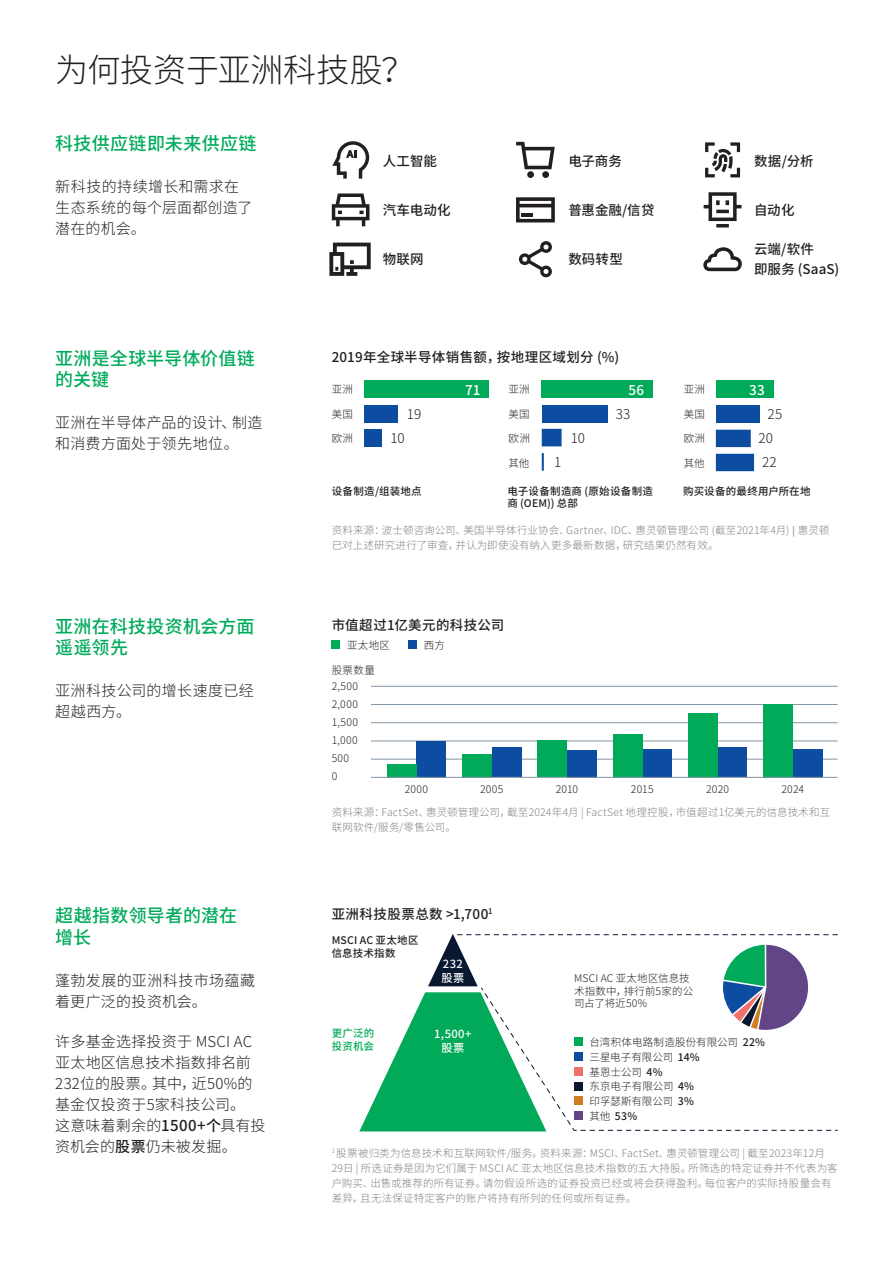
<style>
.page{position:relative;width:893px;height:1263px;background:#fff}
.page>*{position:absolute;margin:0;border:0;box-sizing:border-box;transform-origin:0 0}
.t1{font:300 33px "Noto Sans CJ Ksc";letter-spacing:-.01em;color:#231f20}
.t2{font:500 18px/21px "Noto Sans CJ Ksc";letter-spacing:.01em;color:#00ab5b}
.t3{font:300 15px/21px "Noto Sans CJ Ksc";letter-spacing:.015em;color:#231f20}
.t4{font:500 13.5px/19.5px "Noto Sans CJ Ksc";letter-spacing:.02em;color:#231f20}
.t5{font:300 13.5px "Noto Sans CJ Ksc";letter-spacing:.01em;color:#231f20}
.t6{font:500 13.5px "Noto Sans CJ Ksc";color:#fff}
.t7{font:500 11.25px/13.5px "Noto Sans CJ Ksc";letter-spacing:.035em;color:#fff}
.t8{font:300 10.5px/15px "Noto Sans CJ Ksc";letter-spacing:.015em;color:#808285}
.Source{font:300 10.5px/12.6px "Noto Sans CJ Ksc";letter-spacing:.015em;color:#231f20}
.Source-2{font:500 10.5px/12.6px "Noto Sans CJ Ksc";letter-spacing:.025em;color:#231f20}
.Source-3{font:300 10.5px "Noto Sans CJ Ksc";letter-spacing:-.005em;color:#231f20}
.t9{font:500 10.5px/12.6px "Noto Sans CJ Ksc";letter-spacing:.015em;color:#00aa58}
.s1{font-weight:500}
.s2{font-family:"Manulife JH Sans";font-weight:400}
.s3{font-weight:300}
</style>
<div class="page">
<hr style="left:371px;top:686px;width:467px;height:1px;background:#8496a5">
<hr style="left:371px;top:704px;width:467px;height:1px;background:#8496a5">
<hr style="left:371px;top:759px;width:467px;height:1px;background:#8496a5">
<hr style="left:371px;top:741px;width:467px;height:1px;background:#8496a5">
<hr style="left:371px;top:722px;width:467px;height:1px;background:#8496a5">
<div style="left:332px;top:640px;width:8px;height:9px;background:#00aa58"></div>
<div style="left:408px;top:640px;width:9px;height:9px;background:#0d4da1"></div>
<svg style="left:705px;top:142px;width:35px;height:35px"></svg>
<svg style="left:332px;top:141px;width:37px;height:38px"></svg>
<svg style="left:703px;top:247px;width:39px;height:24px"></svg>
<svg style="left:332px;top:193px;width:37px;height:33px"></svg>
<svg style="left:516px;top:197px;width:39px;height:25px"></svg>
<hr style="left:521px;top:213px;width:11px;height:4px;background:#231f20">
<svg style="left:329px;top:243px;width:42px;height:33px"></svg>
<svg style="left:704px;top:192px;width:37px;height:35px"></svg>
<svg style="left:519px;top:241px;width:33px;height:37px"></svg>
<svg style="left:516px;top:142px;width:39px;height:36px"></svg>
<svg style="left:359px;top:934px;width:479px;height:197px"></svg>
<div style="left:716px;top:381px;width:57px;height:17px;background:#00aa58"></div>
<div style="left:365px;top:381px;width:124px;height:17px;background:#00aa58"></div>
<div style="left:542px;top:381px;width:111px;height:17px;background:#00aa58"></div>
<div style="left:716px;top:406px;width:43px;height:17px;background:#0d4da1"></div>
<svg style="left:716px;top:430px;width:38px;height:41px"></svg>
<div style="left:365px;top:405px;width:33px;height:18px;background:#0d4da1"></div>
<div style="left:365px;top:429px;width:17px;height:18px;background:#0d4da1"></div>
<div style="left:542px;top:405px;width:65px;height:17px;background:#0d4da1"></div>
<svg style="left:542px;top:429px;width:20px;height:42px"></svg>
<div style="left:417px;top:741px;width:29px;height:36px;background:#0d4da1"></div>
<div style="left:387px;top:764px;width:30px;height:13px;background:#00aa58"></div>
<div style="left:717px;top:747px;width:30px;height:30px;background:#0d4da1"></div>
<div style="left:688px;top:713px;width:29px;height:64px;background:#00aa58"></div>
<div style="left:793px;top:749px;width:29px;height:28px;background:#0d4da1"></div>
<div style="left:763px;top:704px;width:30px;height:73px;background:#00aa58"></div>
<div style="left:642px;top:749px;width:30px;height:28px;background:#0d4da1"></div>
<div style="left:613px;top:734px;width:29px;height:43px;background:#00aa58"></div>
<div style="left:567px;top:750px;width:30px;height:27px;background:#0d4da1"></div>
<div style="left:537px;top:740px;width:30px;height:37px;background:#00aa58"></div>
<div style="left:492px;top:747px;width:29px;height:30px;background:#0d4da1"></div>
<div style="left:462px;top:754px;width:30px;height:23px;background:#00aa58"></div>
<hr style="left:371px;top:777px;width:467px;height:1px;background:#8496a5">
<p class="t1" style="left:55px;top:51px;width:361px">为何投资于亚洲科技股？</p>
<p class="t2" style="left:55px;top:134px;width:203px">科技供应链即未来供应链</p>
<p class="t3" style="left:55px;top:177px;width:199px">新科技的持续增长和需求在生态系统的每个层面都创造了潜在的机会。</p>
<p class="t2" style="left:55px;top:348px;width:201px">亚洲是全球半导体价值链的关键</p>
<p class="t3" style="left:55px;top:412px;width:209px">亚洲在半导体产品的设计、制造和消费方面处于领先地位。</p>
<p class="t2" style="left:55px;top:616px;width:201px">亚洲在科技投资机会方面遥遥领先</p>
<p class="t3" style="left:55px;top:680px;width:200px">亚洲科技公司的增长速度已经超越西方。</p>
<p class="t2" style="left:55px;top:905px;width:183px;line-height:21.6px">超越指数领导者的潜在增长</p>
<p class="t3" style="left:55px;top:970px;width:201px">蓬勃发展的亚洲科技市场蕴藏着更广泛的投资机会。</p>
<p class="t3" style="left:55px;top:1032px;width:212px">许多基金选择投资于 MSCI AC亚太地区信息技术指数排名前<br>232位的股票。其中，近50%的基金仅投资于5家科技公司。<br>这意味着剩余的<span class="s1">1500+个</span>具有投资机会的<span class="s1">股票</span>仍未被发掘。</p>
<p class="t4" style="left:383px;top:152px;width:56px">人工智能</p>
<p class="t4" style="left:568px;top:152px;width:55px">电子商务</p>
<p class="t4" style="left:754px;top:152px;width:61px">数据/分析</p>
<p class="t4" style="left:383px;top:201px;width:70px">汽车电动化</p>
<p class="t4" style="left:568px;top:201px;width:88px">普惠金融/信贷</p>
<p class="t4" style="left:754px;top:201px;width:42px">自动化</p>
<p class="t4" style="left:383px;top:250px;width:42px">物联网</p>
<p class="t4" style="left:568px;top:250px;width:56px">数码转型</p>
<p class="t4" style="left:754px;top:240px;width:87px">云端/软件<br>即服务 (SaaS)</p>
<p class="t4" style="left:332px;top:347px;width:289px">2019年全球半导体销售额，按地理区域划分 (%)</p>
<p class="Source" style="left:332px;top:383px;width:23px">亚洲</p>
<p class="Source" style="left:332px;top:408px;width:23px">美国</p>
<p class="Source" style="left:332px;top:432px;width:23px">欧洲</p>
<p class="t5" style="left:407px;top:406px;width:16px">19</p>
<p class="t5" style="left:391px;top:431px;width:16px">10</p>
<p class="t6" style="left:465px;top:382px;width:17px">71</p>
<p class="Source" style="left:509px;top:383px;width:23px">亚洲</p>
<p class="Source" style="left:509px;top:408px;width:23px">美国</p>
<p class="Source" style="left:509px;top:432px;width:23px">欧洲</p>
<p class="Source" style="left:509px;top:457px;width:22px">其他</p>
<p class="t5" style="left:554px;top:454px;width:9px">1</p>
<p class="t5" style="left:571px;top:431px;width:16px">10</p>
<p class="t6" style="left:629px;top:382px;width:17px">56</p>
<p class="t5" style="left:616px;top:406px;width:16px">33</p>
<p class="Source" style="left:684px;top:383px;width:23px">亚洲</p>
<p class="Source" style="left:684px;top:408px;width:23px">美国</p>
<p class="Source" style="left:684px;top:432px;width:23px">欧洲</p>
<p class="Source" style="left:684px;top:457px;width:22px">其他</p>
<p class="t6" style="left:749px;top:382px;width:17px">33</p>
<p class="t5" style="left:767px;top:406px;width:16px">25</p>
<p class="t5" style="left:759px;top:431px;width:16px">20</p>
<p class="t5" style="left:762px;top:454px;width:16px">22</p>
<p class="Source-2" style="left:332px;top:485px;width:92px">设备制造/组装地点</p>
<p class="Source-2" style="left:507px;top:485px;width:147px">电子设备制造商 (原始设备制造商 (OEM)) 总部</p>
<p class="Source-2" style="left:683px;top:485px;width:129px">购买设备的最终用户所在地</p>
<p class="t8" style="left:332px;top:523px;width:499px">资料来源：波士顿咨询公司、美国半导体行业协会、Gartner、IDC、惠灵顿管理公司 (截至2021年4月) <span class="s2">|</span> 惠灵顿已对上述研究进行了审查，并认为即使没有纳入更多最新数据，研究结果仍然有效。</p>
<p class="t4" style="left:332px;top:615px;width:174px">市值超过1亿美元的科技公司</p>
<p class="Source" style="left:347px;top:639px;width:44px">亚太地区</p>
<p class="Source" style="left:424px;top:639px;width:23px">西方</p>
<p class="Source" style="left:332px;top:664px;width:45px">股票数量</p>
<p class="Source" style="left:332px;top:680px;width:28px">2,500</p>
<p class="Source" style="left:332px;top:698px;width:28px">2,000</p>
<p class="Source" style="left:332px;top:716px;width:28px">1,500</p>
<p class="Source" style="left:332px;top:734px;width:28px">1,000</p>
<p class="Source" style="left:332px;top:752px;width:19px">500</p>
<p class="Source" style="left:332px;top:770px;width:7px">0</p>
<p class="Source" style="left:405px;top:783px;width:25px">2000</p>
<p class="Source" style="left:480px;top:783px;width:25px">2005</p>
<p class="Source" style="left:556px;top:783px;width:24px">2010</p>
<p class="Source" style="left:631px;top:783px;width:24px">2015</p>
<p class="Source" style="left:706px;top:783px;width:24px">2020</p>
<p class="Source" style="left:781px;top:783px;width:24px">2024</p>
<p class="t8" style="left:332px;top:805px;width:500px">资料来源：FactSet、惠灵顿管理公司，截至2024年4月 | FactSet 地理控股，市值超过1亿美元的信息技术和互联网软件/服务/零售公司。</p>
<p class="t4" style="left:332px;top:904px;width:163px">亚洲科技股票总数 &gt;1,700<sup>1</sup></p>
<p class="Source-2" style="left:332px;top:934px;width:88px">MSCI AC 亚太地区信息技术指数</p>
<p class="t7" style="left:441px;top:958px;width:24px">232股票</p>
<p class="t9" style="left:332px;top:1027px;width:44px">更广泛的投资机会</p>
<p class="t7" style="left:434px;top:1027px;width:39px;text-align:center">1,500+股票</p>
<p class="Source" style="left:574px;top:972px;width:121px">MSCI AC 亚太地区信息技术指数中，排行前5家的公司占了将近50%</p>
<p class="Source" style="left:590px;top:1036px;width:177px">台湾积体电路制造股份有限公司 <span class="s1">22%</span></p>
<p class="Source-3" style="left:590px;top:1051px;width:112px">三星电子有限公司 <span class="s1">14%</span></p>
<p class="Source" style="left:590px;top:1066px;width:74px">基恩士公司 <span class="s1">4%</span></p>
<p class="Source-3" style="left:590px;top:1080px;width:106px">东京电子有限公司 <span class="s1">4%</span></p>
<p class="Source-3" style="left:590px;top:1095px;width:106px">印孚瑟斯有限公司 <span class="s1">3%</span></p>
<p class="Source-2" style="left:590px;top:1110px;width:49px"><span class="s3">其他</span> 53%</p>
<p class="t8" style="left:332px;top:1145px;width:507px"><sup>1</sup> 股票被归类为信息技术和互联网软件/服务。资料来源：MSCI、FactSet、惠灵顿管理公司 | 截至2023年12月29日 | 所选证券是因为它们属于 MSCI AC 亚太地区信息技术指数的五大持股。所筛选的特定证券并不代表为客户购买、出售或推荐的所有证券。请勿假设所选的证券投资已经或将会获得盈利。每位客户的实际持股量会有差异，且无法保证特定客户的账户将持有所列的任何或所有证券。</p>
</div>
